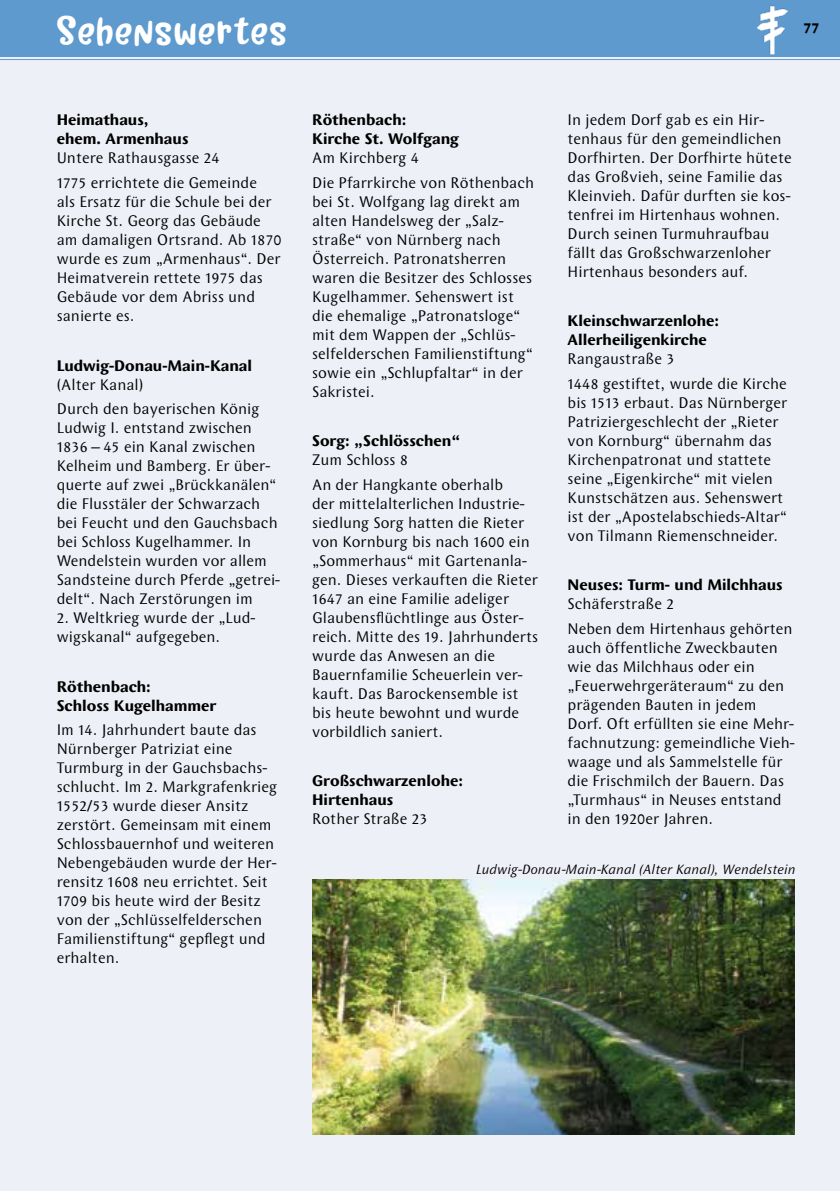
<style>
.page{position:relative;width:840px;height:1191px;background:#fff}
.page>*{position:absolute;margin:0;border:0;box-sizing:border-box;transform-origin:0 0}
.t1{font:41.8px "Milkand Honey";letter-spacing:.025em;color:#fff}
.t2{font:16px/19px "Wunderlich OT";color:#000}
.t3{font:700 16px/19px "Wunderlich OT";color:#000}
.t4{font:italic 14px "Wunderlich OT";color:#000}
</style>
<div class="page">
<div style="left:0;top:0;width:839px;height:1191px;background:#eef0f8"></div>
<div style="left:0;top:0;width:839px;height:57px;background:#5e9ace"></div>
<hr style="left:0;top:59px;width:839px;height:1px;background:#5e9ace">
<img style="left:757px;top:5px;width:31px;height:50px">
<img style="left:312px;top:879px;width:482px;height:255px">
<h1 class="t1" style="left:57px;top:7px;width:231px">Sehenswertes</h1>
<p class="t3" style="left:803px;top:19px;width:17px">77</p>
<p class="t3" style="left:57px;top:111px;width:133px">Heimathaus, ehem. Armenhaus</p>
<p class="t2" style="left:57px;top:146px;width:202px;line-height:24.6px">Untere Rathausgasse 24<br>1775 errichtete die Gemeinde</p>
<p class="t2" style="left:57px;top:192px;width:226px">als Ersatz für die Schule bei der<br>Kirche St. Georg das Gebäude am damaligen Ortsrand. Ab 1870 wurde es zum „Armenhaus“. Der<br>Heimatverein rettete 1975 das<br>Gebäude vor dem Abriss und sanierte es.</p>
<p class="t3" style="left:57px;top:356px;width:197px">Ludwig-Donau-Main-Kanal</p>
<p class="t2" style="left:57px;top:372px;width:204px;line-height:24.6px">(Alter Kanal)<br>Durch den bayerischen König</p>
<p class="t2" style="left:57px;top:418px;width:225px">Ludwig I. entstand zwischen<br>1836 – 45 ein Kanal zwischen<br>Kelheim und Bamberg. Er über&shy;querte auf zwei „Brückkanälen“ die Flusstäler der Schwarzach bei Feucht und den Gauchsbach bei Schloss Kugelhammer. In<br>Wendelstein wurden vor allem<br>Sandsteine durch Pferde „getrei&shy;delt“. Nach Zerstörungen im</p>
<p class="t2" style="left:57px;top:608px;width:200px">2. Weltkrieg wurde der „Lud&shy;wigskanal“ aufgegeben.</p>
<p class="t3" style="left:57px;top:677px;width:161px">Röthenbach:<br>Schloss Kugelhammer</p>
<p class="t2" style="left:57px;top:720px;width:222px">Im 14. Jahrhundert baute das<br>Nürnberger Patriziat eine<br>Turmburg in der Gauchsbachs&shy;schlucht. Im 2. Markgrafenkrieg<br>1552/53 wurde dieser Ansitz zerstört. Gemeinsam mit einem<br>Schlossbauernhof und weiteren<br>Nebengebäuden wurde der Her&shy;rensitz 1608 neu errichtet. Seit<br>1709 bis heute wird der Besitz von der „Schlüsselfelderschen<br>Familienstiftung“ gepflegt und erhalten.</p>
<p class="t2" style="left:567px;top:110px;width:225px">In jedem Dorf gab es ein Hir&shy;tenhaus für den gemeindlichen<br>Dorfhirten. Der Dorfhirte hütete das Großvieh, seine Familie das<br>Kleinvieh. Dafür durften sie kos&shy;tenfrei im Hirtenhaus wohnen.<br>Durch seinen Turmuhraufbau fällt das Großschwarzenloher<br>Hirtenhaus besonders auf.</p>
<p class="t3" style="left:567px;top:311px;width:153px">Kleinschwarzenlohe:<br>Allerheiligenkirche</p>
<p class="t2" style="left:567px;top:347px;width:221px;line-height:24.6px">Rangaustraße 3<br>1448 gestiftet, wurde die Kirche</p>
<p class="t2" style="left:567px;top:393px;width:221px">bis 1513 erbaut. Das Nürnberger<br>Patriziergeschlecht der „Rieter von Kornburg“ übernahm das<br>Kirchenpatronat und stattete seine „Eigenkirche“ mit vielen<br>Kunstschätzen aus. Sehenswert ist der „Apostelabschieds-Altar“ von Tilmann Riemenschneider.</p>
<p class="t3" style="left:567px;top:575px;width:216px">Neuses: Turm- und Milchhaus</p>
<p class="t2" style="left:567px;top:592px;width:226px;line-height:24.6px">Schäferstraße 2<br>Neben dem Hirtenhaus gehörten</p>
<p class="t2" style="left:567px;top:638px;width:228px">auch öffentliche Zweckbauten wie das Milchhaus oder ein „Feuerwehrgeräteraum“ zu den prägenden Bauten in jedem<br>Dorf. Oft erfüllten sie eine Mehr&shy;fachnutzung: gemeindliche Vieh&shy;waage und als Sammelstelle für die Frischmilch der Bauern. Das „Turmhaus“ in Neuses entstand in den 1920er Jahren.</p>
<p class="t4" style="left:476px;top:861px;width:321px">Ludwig-Donau-Main-Kanal (Alter Kanal), Wendelstein</p>
<p class="t3" style="left:312px;top:110px;width:148px">Röthenbach:<br>Kirche St. Wolfgang</p>
<p class="t2" style="left:312px;top:146px;width:223px;line-height:24.6px">Am Kirchberg 4<br>Die Pfarrkirche von Röthenbach</p>
<p class="t2" style="left:312px;top:192px;width:222px">bei St. Wolfgang lag direkt am alten Handelsweg der „Salz&shy;straße“ von Nürnberg nach<br>Österreich. Patronatsherren waren die Besitzer des Schlosses<br>Kugelhammer. Sehenswert ist die ehemalige „Patronatsloge“ mit dem Wappen der „Schlüs&shy;selfelderschen Familienstiftung“ sowie ein „Schlupfaltar“ in der<br>Sakristei.</p>
<p class="t3" style="left:312px;top:431px;width:150px">Sorg: „Schlösschen“</p>
<p class="t2" style="left:312px;top:448px;width:192px;line-height:24.6px">Zum Schloss 8<br>An der Hangkante oberhalb</p>
<p class="t2" style="left:312px;top:494px;width:227px">der mittelalterlichen Industrie&shy;siedlung Sorg hatten die Rieter von Kornburg bis nach 1600 ein „Sommerhaus“ mit Gartenanla&shy;gen. Dieses verkauften die Rieter<br>1647 an eine Familie adeliger<br>Glaubensflüchtlinge aus Öster&shy;reich. Mitte des 19. Jahrhunderts wurde das Anwesen an die<br>Bauernfamilie Scheuerlein ver&shy;kauft. Das Barockensemble ist bis heute bewohnt und wurde vorbildlich saniert.</p>
<p class="t3" style="left:312px;top:771px;width:152px">Großschwarzenlohe:<br>Hirtenhaus</p>
<p class="t2" style="left:312px;top:809px;width:116px">Rother Straße 23</p>
</div>
